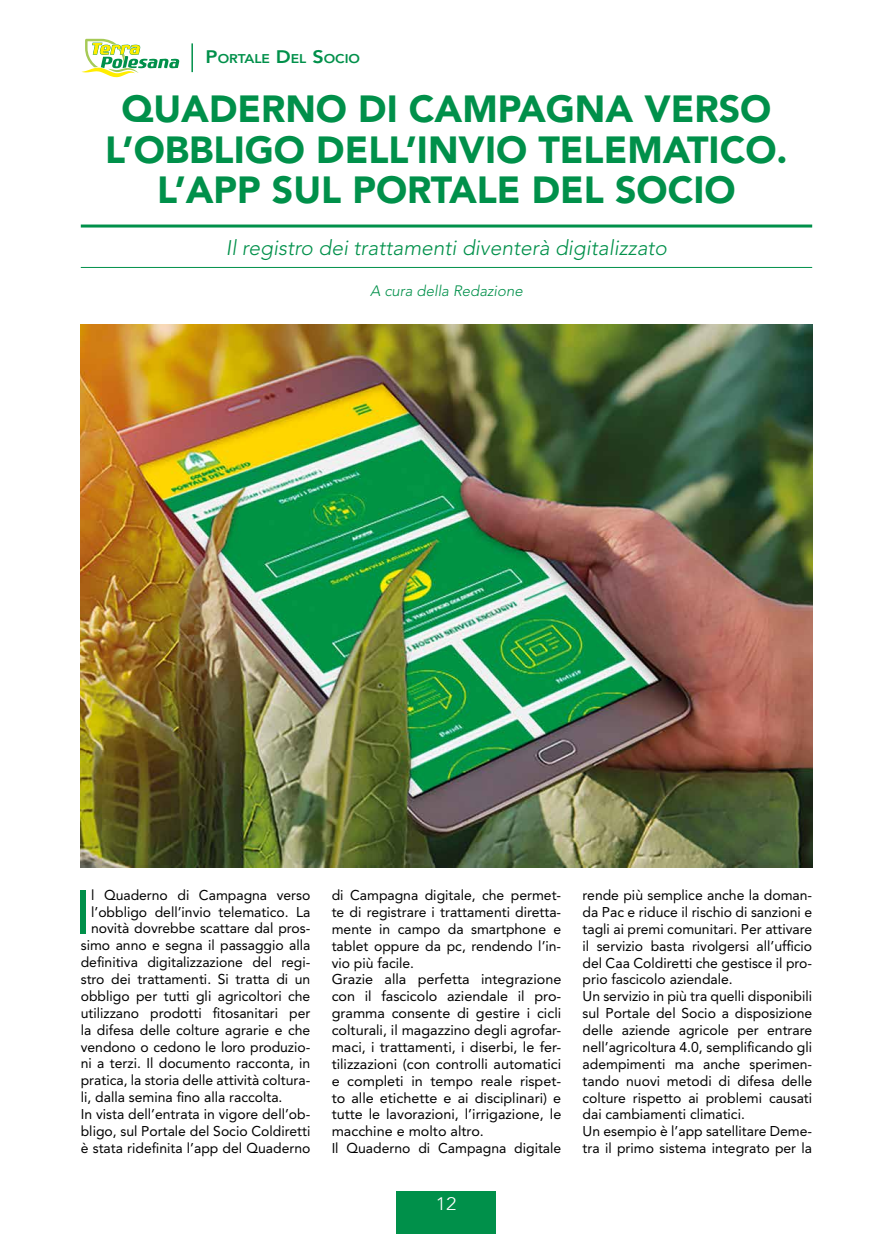
<style>
.page{position:relative;width:893px;height:1234px;background:#fff}
.page>*{position:absolute;margin:0;border:0;box-sizing:border-box;transform-origin:0 0}
.t1{font:60.75px "Avenir LT Std";color:#00904a}
.t2{font:900 37.5px/40.5px "Avenir LT Std";color:#00904a;text-align:center}
.t3{font:italic 300 21px "Avenir LT Std";color:#00904a}
.t4{font:300 18px "Avenir LT Std";color:#fff;scale:1.1 1}
.t5{font:italic 300 15px "Avenir LT Std";color:#00904a}
.t6{font:14.1px/16.8px "Avenir LT Std";color:#000}
.t7{font:800 12.6px "Avenir LT Std";color:#00904a;scale:1.1 1}
.s1{font-size:18px}
</style>
<div class="page">
<div style="left:397px;top:1191px;width:99px;height:42px;background:#00904a"></div>
<hr style="left:191px;top:43px;width:2px;height:29px;background:#00904a">
<svg style="left:81px;top:39px;width:99px;height:39px"></svg>
<hr style="left:81px;top:224px;width:731px;height:3px;background:#00904a">
<hr style="left:81px;top:267px;width:731px;height:1px;background:#00904a">
<img style="left:81px;top:324px;width:731px;height:543px">
<p class="t7" style="left:206px;top:51px;width:142px"><span class="s1">P</span>ORTALE <span class="s1">D</span> EL <span class="s1">S</span>OCIO</p>
<h2 class="t2" style="left:105px;top:88px;width:684px">QUADERNO DI CAMPAGNA VERSO<br>L’OBBLIGO DELL’INVIO TELEMATICO.<br>L’APP SUL PORTALE DEL SOCIO</h2>
<h3 class="t3" style="left:226px;top:235px;width:443px">Il registro dei trattamenti diventerà digitalizzato</h3>
<p class="t5" style="left:370px;top:282px;width:154px">A cura della Redazione</p>
<h1 class="t1" style="left:75px;top:876px;width:17px">I</h1>
<p class="t6" style="left:91px;top:886px;width:221px">l Quaderno di Campagna verso</p>
<p class="t6" style="left:91px;top:903px;width:221px">l’obbligo dell’invio telematico. La</p>
<p class="t6" style="left:91px;top:919px;width:221px">novità dovrebbe scattare dal pros-</p>
<p class="t6" style="left:81px;top:936px;width:231px">simo anno e segna il passaggio alla</p>
<p class="t6" style="left:81px;top:953px;width:231px">definitiva digitalizzazione del regi-</p>
<p class="t6" style="left:81px;top:970px;width:231px">stro dei trattamenti. Si tratta di un</p>
<p class="t6" style="left:81px;top:987px;width:231px">obbligo per tutti gli agricoltori che</p>
<p class="t6" style="left:81px;top:1004px;width:231px">utilizzano prodotti fitosanitari per</p>
<p class="t6" style="left:81px;top:1021px;width:231px">la difesa delle colture agrarie e che</p>
<p class="t6" style="left:81px;top:1038px;width:231px">vendono o cedono le loro produzio-</p>
<p class="t6" style="left:81px;top:1055px;width:231px">ni a terzi. Il documento racconta, in</p>
<p class="t6" style="left:81px;top:1071px;width:231px">pratica, la storia delle attività coltura-</p>
<p class="t6" style="left:81px;top:1088px;width:203px">li, dalla semina fino alla raccolta.</p>
<p class="t6" style="left:81px;top:1105px;width:231px">In vista dell’entrata in vigore dell’ob-</p>
<p class="t6" style="left:81px;top:1122px;width:231px">bligo, sul Portale del Socio Coldiretti</p>
<p class="t6" style="left:81px;top:1139px;width:231px">è stata ridefinita l’app del Quaderno</p>
<p class="t6" style="left:332px;top:886px;width:231px">di Campagna digitale, che permet&shy;te di registrare i trattamenti diretta&shy;mente in campo da smartphone e tablet oppure da pc, rendendo l’in&shy;vio più facile.<br>Grazie alla perfetta integrazione con il fascicolo aziendale il pro&shy;gramma consente di gestire i cicli colturali, il magazzino degli agrofar&shy;maci, i trattamenti, i diserbi, le fer&shy;tilizzazioni (con controlli automatici e completi in tempo reale rispet&shy;to alle etichette e ai disciplinari) e tutte le lavorazioni, l’irrigazione, le macchine e molto altro.<br>Il Quaderno di Campagna digitale</p>
<p class="t6" style="left:583px;top:886px;width:231px">rende più semplice anche la doman&shy;da Pac e riduce il rischio di sanzioni e tagli ai premi comunitari. Per attivare il servizio basta rivolgersi all’ufficio del Caa Coldiretti che gestisce il pro&shy;prio fascicolo aziendale.<br>Un servizio in più tra quelli disponibili sul Portale del Socio a disposizione delle aziende agricole per entrare nell’agricoltura 4.0, semplificando gli adempimenti ma anche sperimen&shy;tando nuovi metodi di difesa delle colture rispetto ai problemi causati dai cambiamenti climatici.<br>Un esempio è l’app satellitare Deme&shy;tra il primo sistema integrato per la</p>
<p class="t4" style="left:436px;top:1193px;width:20px">12</p>
</div>
